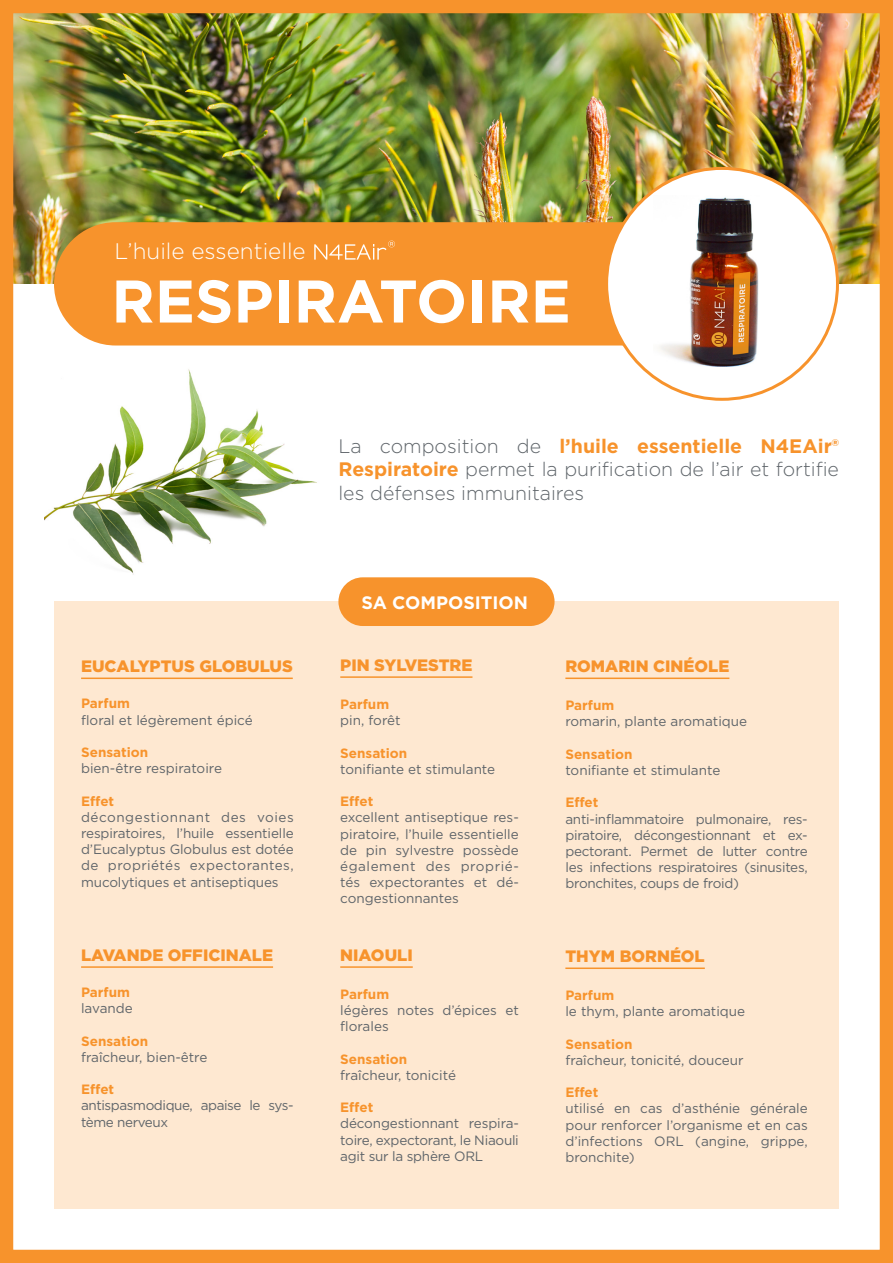
<style>
.page{position:relative;width:893px;height:1263px;background:#fff}
.page>*{position:absolute;margin:0;border:0;box-sizing:border-box;transform-origin:0 0}
.t1{font:700 60px "Gotham";color:#fff}
.TITLE_AND_SUBTITLES{font:300 22.5px "Gotham";color:#fff}
.TITLE_AND_SUBTITLES-2{font:300 19.5px/23.4px "Gotham";color:#5f656a;text-align:justify}
.t2{font:700 18px "Gotham";color:#fff}
.t3{font:900 16.5px "Gotham";color:#f7932c}
.t4{font:13.5px/16.2px "Gotham";color:#5f656a;text-align:justify}
.t5{font:700 13.5px "Gotham";color:#f7932c}
.t6{font:13.5px/16.2px "Gotham";letter-spacing:-.03em;color:#5f656a}
.s1{font-weight:700;color:#f7932c}
</style>
<div class="page">
<img style="left:0;top:0;width:893px;height:1263px">
<p class="TITLE_AND_SUBTITLES" style="left:115px;top:237px;width:193px">L’huile essentielle</p>
<p class="t1" style="left:111px;top:261px;width:461px">RESPIRATOIRE</p>
<p class="TITLE_AND_SUBTITLES-2" style="left:338px;top:434px;width:502px">La composition de <span class="s1">l’huile essentielle N4EAir® Respiratoire</span> permet la purification de l’air et fortifie les défenses immunitaires</p>
<p class="t3" style="left:81px;top:655px;width:213px">EUCALYPTUS GLOBULUS</p>
<p class="t5" style="left:81px;top:694px;width:50px">Parfum</p>
<p class="t4" style="left:81px;top:711px;width:173px">floral et légèrement épicé</p>
<p class="t5" style="left:81px;top:743px;width:69px">Sensation</p>
<p class="t4" style="left:81px;top:760px;width:142px">bien-être respiratoire</p>
<p class="t5" style="left:81px;top:792px;width:35px">Effet</p>
<p class="t4" style="left:81px;top:808px;width:214px">décongestionnant des voies respiratoires, l’huile essentielle d’Eucalyptus Globulus est dotée de propriétés expectorantes, mucolytiques et antiseptiques</p>
<p class="t3" style="left:81px;top:944px;width:193px">LAVANDE OFFICINALE</p>
<p class="t5" style="left:81px;top:983px;width:50px">Parfum</p>
<p class="t4" style="left:81px;top:1000px;width:53px">lavande</p>
<p class="t5" style="left:81px;top:1032px;width:69px">Sensation</p>
<p class="t4" style="left:81px;top:1049px;width:128px">fraîcheur, bien-être</p>
<p class="t5" style="left:81px;top:1080px;width:35px">Effet</p>
<p class="t6" style="left:81px;top:1097px;width:214px">antispasmodique, apaise le sys&shy;tème nerveux</p>
<p class="t2" style="left:361px;top:590px;width:168px">SA COMPOSITION</p>
<p class="t3" style="left:340px;top:654px;width:134px">PIN SYLVESTRE</p>
<p class="t5" style="left:340px;top:695px;width:50px">Parfum</p>
<p class="t4" style="left:340px;top:712px;width:62px">pin, forêt</p>
<p class="t5" style="left:340px;top:744px;width:69px">Sensation</p>
<p class="t4" style="left:340px;top:760px;width:156px">tonifiante et stimulante</p>
<p class="t5" style="left:340px;top:792px;width:35px">Effet</p>
<p class="t4" style="left:340px;top:809px;width:180px">excellent antiseptique res&shy;piratoire, l’huile essentielle de pin sylvestre possède également des proprié&shy;tés expectorantes et dé&shy;congestionnantes</p>
<p class="t3" style="left:340px;top:944px;width:74px">NIAOULI</p>
<p class="t5" style="left:340px;top:985px;width:50px">Parfum</p>
<p class="t4" style="left:340px;top:1002px;width:180px">légères notes d’épices et florales</p>
<p class="t5" style="left:340px;top:1050px;width:69px">Sensation</p>
<p class="t4" style="left:340px;top:1067px;width:117px">fraîcheur, tonicité</p>
<p class="t5" style="left:340px;top:1098px;width:35px">Effet</p>
<p class="t4" style="left:340px;top:1115px;width:180px">décongestionnant respira&shy;toire, expectorant, le Niaouli agit sur la sphère ORL</p>
<p class="t3" style="left:565px;top:655px;width:166px">ROMARIN CINÉOLE</p>
<p class="t5" style="left:565px;top:696px;width:50px">Parfum</p>
<p class="t4" style="left:565px;top:713px;width:183px">romarin, plante aromatique</p>
<p class="t5" style="left:565px;top:745px;width:69px">Sensation</p>
<p class="t4" style="left:565px;top:762px;width:156px">tonifiante et stimulante</p>
<p class="t5" style="left:565px;top:793px;width:35px">Effet</p>
<p class="t4" style="left:565px;top:810px;width:244px">anti-inflammatoire pulmonaire, res&shy;piratoire, décongestionnant et ex&shy;pectorant. Permet de lutter contre les infections respiratoires (sinusites, bronchites, coups de froid)</p>
<p class="t3" style="left:565px;top:945px;width:141px">THYM BORNÉOL</p>
<p class="t5" style="left:565px;top:986px;width:50px">Parfum</p>
<p class="t4" style="left:565px;top:1003px;width:181px">le thym, plante aromatique</p>
<p class="t5" style="left:565px;top:1035px;width:69px">Sensation</p>
<p class="t4" style="left:565px;top:1052px;width:180px">fraîcheur, tonicité, douceur</p>
<p class="t5" style="left:565px;top:1083px;width:35px">Effet</p>
<p class="t4" style="left:565px;top:1100px;width:244px">utilisé en cas d’asthénie générale pour renforcer l’organisme et en cas d’infections ORL (angine, grippe, bronchite)</p>
</div>
